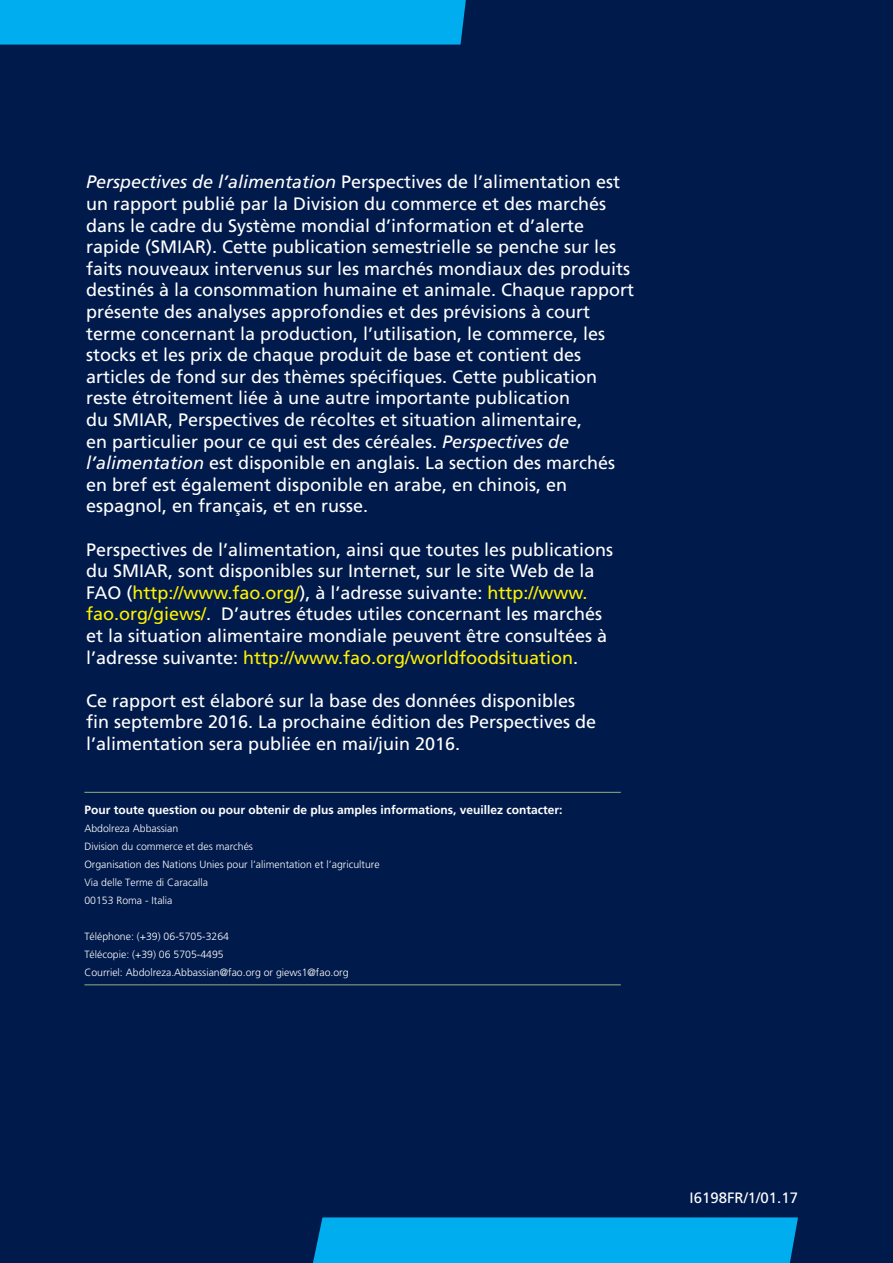
<style>
.page{position:relative;width:893px;height:1263px;background:#001a4b}
.page>*{position:absolute;margin:0;border:0;box-sizing:border-box;transform-origin:0 0}
.t1{font:18px/21.6px "Frutiger LT Std";color:#fff}
.t2{font:15px "Frutiger LT Std";color:#fff}
.t3{font:700 12px "Frutiger LT Std";color:#fff}
.t4{font:300 10.5px/18px "Frutiger LT Std";color:#fff}
.s1{font-style:italic}
.s2{color:#fff200}
</style>
<div class="page">
<div style="left:0;top:0;width:466px;height:45px;background:#00aeef"></div>
<div style="left:313px;top:1217px;width:485px;height:46px;background:#00aeef"></div>
<hr style="left:84px;top:792px;width:537px;height:1px;background:#94af84">
<hr style="left:84px;top:984px;width:537px;height:1px;background:#94af84">
<p class="t1" style="left:86px;top:171px;width:550px"><span class="s1">Perspectives de l’alimentation</span> Perspectives de l’alimentation est un rapport publié par la Division du commerce et des marchés dans le cadre du Système mondial d’information et d’alerte rapide (SMIAR). Cette publication semestrielle se penche sur les faits nouveaux intervenus sur les marchés mondiaux des produits destinés à la consommation humaine et animale. Chaque rapport présente des analyses approfondies et des prévisions à court terme concernant la production, l’utilisation, le commerce, les stocks et les prix de chaque produit de base et contient des articles de fond sur des thèmes spécifiques. Cette publication reste étroitement liée à une autre importante publication<br>du SMIAR, Perspectives de récoltes et situation alimentaire,<br>en particulier pour ce qui est des céréales. <span class="s1">Perspectives de l’alimentation</span> est disponible en anglais. La section des marchés en bref est également disponible en arabe, en chinois, en espagnol, en français, et en russe.</p>
<p class="t1" style="left:86px;top:539px;width:529px">Perspectives de l’alimentation, ainsi que toutes les publications du SMIAR, sont disponibles sur Internet, sur le site Web de la FAO (<span class="s2">http://www.fao.org/</span>), à l’adresse suivante: <span class="s2">http://www. fao.org/giews/</span>. D’autres études utiles concernant les marchés et la situation alimentaire mondiale peuvent être consultées à l’adresse suivante: <span class="s2">http://www.fao.org/worldfoodsituation</span>.</p>
<p class="t1" style="left:86px;top:690px;width:512px">Ce rapport est élaboré sur la base des données disponibles fin septembre 2016. La prochaine édition des Perspectives de l’alimentation sera publiée en mai/juin 2016.</p>
<p class="t3" style="left:84px;top:803px;width:480px">Pour toute question ou pour obtenir de plus amples informations, veuillez contacter:</p>
<p class="t4" style="left:84px;top:819px;width:297px">Abdolreza Abbassian<br>Division du commerce et des marchés<br>Organisation des Nations Unies pour l’alimentation et l’agriculture Via delle Terme di Caracalla<br>00153 Roma - Italia</p>
<p class="t4" style="left:84px;top:927px;width:266px">Téléphone: (+39) 06-5705-3264<br>Télécopie: (+39) 06 5705-4495<br>Courriel: Abdolreza.Abbassian@fao.org or giews1@fao.org</p>
<p class="t2" style="left:690px;top:1188px;width:110px">I6198FR/1/01.17</p>
</div>
